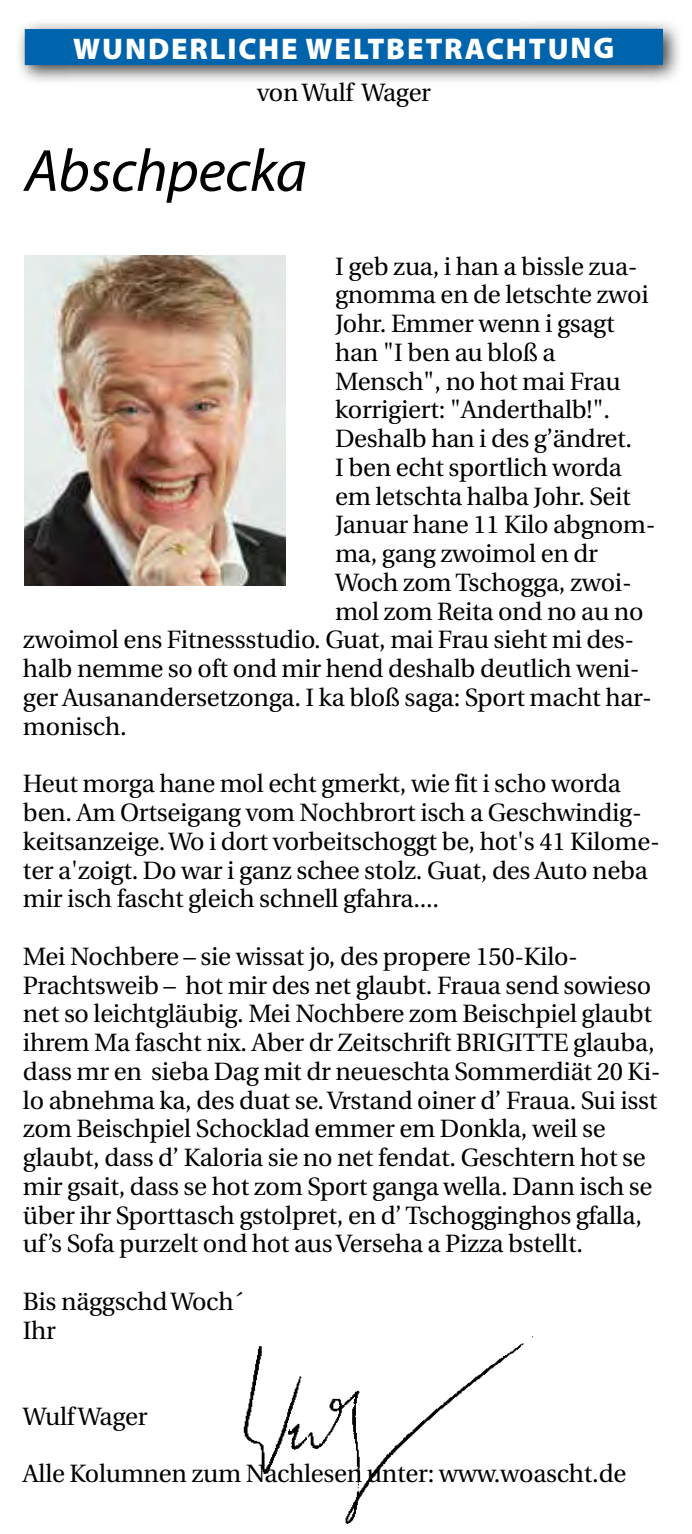
<style>
.page{position:relative;width:692px;height:1534px;background:#fff}
.page>*{position:absolute;margin:0;border:0;box-sizing:border-box;transform-origin:0 0}
.t1{font:italic 60px "Myriad Pro";letter-spacing:-.01em;color:#000}
.t2{font:900 30px "Myriad Pro";letter-spacing:.06em;color:#fff}
.t3{font:25px/28.8px "Utopia";letter-spacing:-.01em;color:#000}
</style>
<div class="page">
<div style="left:15px;top:18px;width:668px;height:68px;background:#000;opacity:.75"></div>
<div style="left:25px;top:29px;width:638px;height:36px;background:#0064ad"></div>
<img style="left:25px;top:256px;width:260px;height:330px">
<img style="left:243px;top:1336px;width:291px;height:188px">
<p class="t2" style="left:73px;top:28px;width:542px">WUNDERLICHE WELTBETRACHTUNG</p>
<p class="t3" style="left:257px;top:78px;width:176px">von Wulf Wager</p>
<h1 class="t1" style="left:25px;top:134px;width:284px">Abschpecka</h1>
<p class="t3" style="left:335px;top:252px;width:304px">I geb zua, i han a bissle zua-</p>
<p class="t3" style="left:335px;top:281px;width:315px">gnomma en de letschte zwoi</p>
<p class="t3" style="left:335px;top:310px;width:281px">Johr. Emmer wenn i gsagt</p>
<p class="t3" style="left:335px;top:338px;width:222px">han "I ben au bloß a</p>
<p class="t3" style="left:335px;top:367px;width:287px">Mensch", no hot mai Frau</p>
<p class="t3" style="left:335px;top:396px;width:276px">korrigiert: "Anderthalb!".</p>
<p class="t3" style="left:335px;top:425px;width:298px">Deshalb han i des g’ändret.</p>
<p class="t3" style="left:335px;top:453px;width:288px">I ben echt sportlich worda</p>
<p class="t3" style="left:335px;top:482px;width:297px">em letschta halba Johr. Seit</p>
<p class="t3" style="left:335px;top:511px;width:322px">Januar hane 11 Kilo abgnom-</p>
<p class="t3" style="left:335px;top:540px;width:264px">ma, gang zwoimol en dr</p>
<p class="t3" style="left:335px;top:568px;width:298px">Woch zom Tschogga, zwoi-</p>
<p class="t3" style="left:335px;top:597px;width:310px">mol zom Reita ond no au no</p>
<p class="t3" style="left:23px;top:626px;width:612px">zwoimol ens Fitnessstudio. Guat, mai Frau sieht mi des-</p>
<p class="t3" style="left:23px;top:655px;width:618px">halb nemme so oft ond mir hend deshalb deutlich weni-</p>
<p class="t3" style="left:23px;top:683px;width:630px">ger Ausanandersetzonga. I ka bloß saga: Sport macht har-</p>
<p class="t3" style="left:23px;top:712px;width:105px">monisch.</p>
<p class="t3" style="left:23px;top:770px;width:638px">Heut morga hane mol echt gmerkt, wie fit i scho worda ben. Am Ortseigang vom Nochbrort isch a Geschwindig&shy;keitsanzeige. Wo i dort vorbeitschoggt be, hot's 41 Kilome&shy;ter a'zoigt. Do war i ganz schee stolz. Guat, des Auto neba mir isch fascht gleich schnell gfahra....</p>
<p class="t3" style="left:23px;top:942px;width:639px">Mei Nochbere – sie wissat jo, des propere 150-Kilo-Prachtsweib – hot mir des net glaubt. Fraua send sowieso net so leichtgläubig. Mei Nochbere zom Beischpiel glaubt ihrem Ma fascht nix. Aber dr Zeitschrift BRIGITTE glauba, dass mr en sieba Dag mit dr neueschta Sommerdiät 20 Ki&shy;lo abnehma ka, des duat se. Vrstand oiner d’ Fraua. Sui isst zom Beischpiel Schocklad emmer em Donkla, weil se glaubt, dass d’ Kaloria sie no net fendat. Geschtern hot se mir gsait, dass se hot zom Sport ganga wella. Dann isch se über ihr Sporttasch gstolpret, en d’ Tschogginghos gfalla, uf’s Sofa purzelt ond hot aus Verseha a Pizza bstellt.</p>
<p class="t3" style="left:23px;top:1287px;width:222px">Bis näggschd Woch´<br>Ihr</p>
<p class="t3" style="left:23px;top:1402px;width:126px">Wulf Wager</p>
<p class="t3" style="left:23px;top:1460px;width:604px">Alle Kolumnen zum Nachlesen unter: www.woascht.de</p>
</div>
